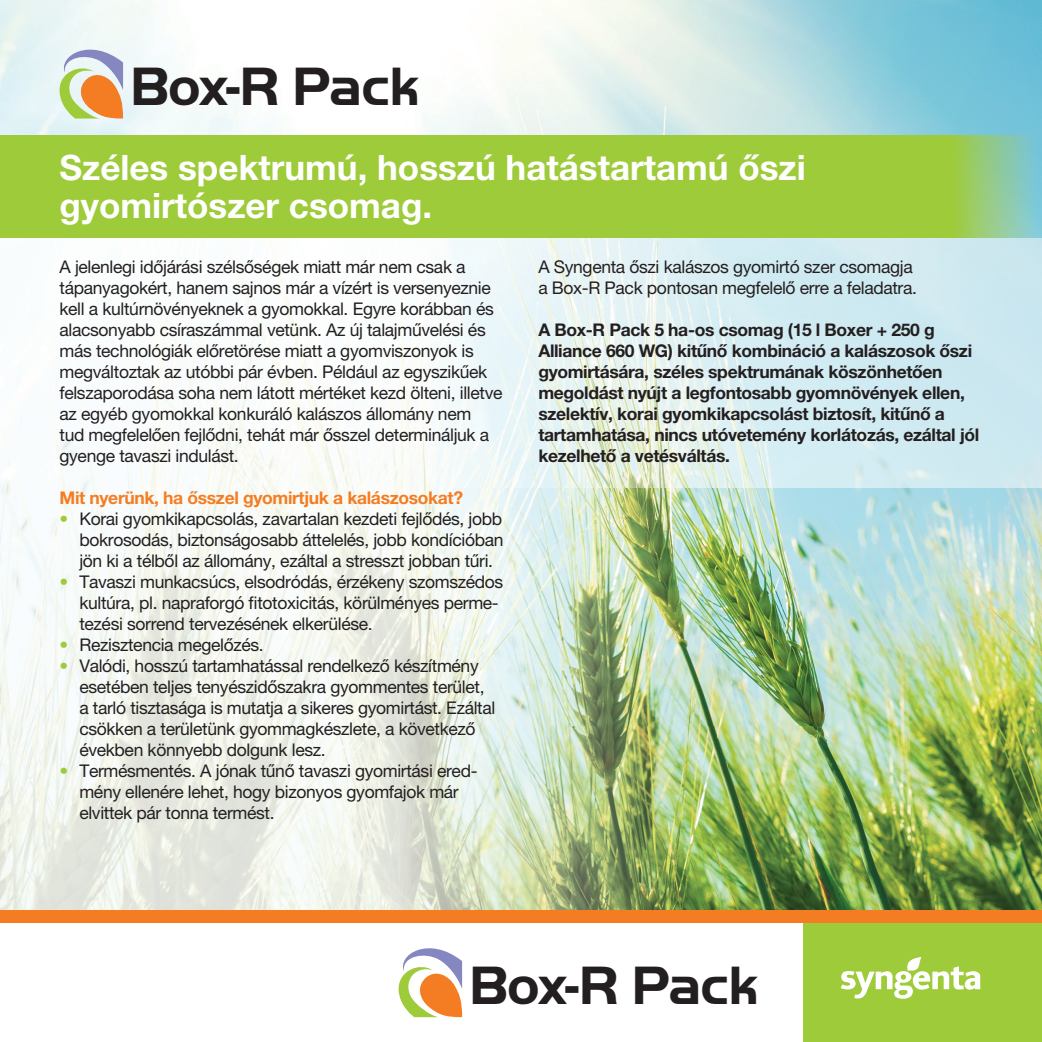
<style>
.page{position:relative;width:1042px;height:1042px;background:#fff}
.page>*{position:absolute;margin:0;border:0;box-sizing:border-box;transform-origin:0 0}
.t1{font:46.73px "Syngenta Handel Gothic Latin";letter-spacing:-.025em;color:#231f20}
.t2{font:700 35px/38.5px "Helvetica Neue LT Pro";color:#fff}
.t3{font:17.5px/21px "Helvetica Neue LT Pro";letter-spacing:-.02em;color:#231f20}
.t4{font:700 17.5px/21px "Helvetica Neue LT Pro";letter-spacing:-.02em;color:#231f20}
.t5{font:700 17.5px "Helvetica Neue LT Pro";letter-spacing:-.02em;color:#f47d23}
.s1{color:#9ecb3a}
</style>
<div class="page">
<img style="left:0;top:0;width:1042px;height:910px">
<img style="left:304px;top:237px;width:738px;height:250px">
<img style="left:0;top:237px;width:910px;height:61px">
<img style="left:0;top:298px;width:304px;height:612px">
<img style="left:303px;top:487px;width:607px;height:423px">
<div style="left:803px;top:920px;width:239px;height:122px;background:#9ecb3a"></div>
<svg style="left:840px;top:957px;width:140px;height:42px"></svg>
<div style="left:0;top:910px;width:1042px;height:13px;background:#f47d23"></div>
<svg style="left:399px;top:948px;width:63px;height:69px"></svg>
<svg style="left:60px;top:50px;width:63px;height:69px"></svg>
<img style="left:0;top:136px;width:1042px;height:101px">
<h1 class="t1" style="left:130px;top:52px;width:291px">Box-R Pack</h1>
<h2 class="t2" style="left:60px;top:147px;width:748px">Széles spektrumú, hosszú hatástartamú őszi gyomirtószer csomag.</h2>
<p class="t3" style="left:60px;top:256px;width:444px">A jelenlegi időjárási szélsőségek miatt már nem csak a tápanyagokért, hanem sajnos már a vízért is versenyeznie kell a kultúrnövényeknek a gyomokkal. Egyre korábban és alacsonyabb csíraszámmal vetünk. Az új talajművelési és más technológiák előretörése miatt a gyomviszonyok is megváltoztak az utóbbi pár évben. Például az egyszikűek felszaporodása soha nem látott mértéket kezd ölteni, illetve az egyéb gyomokkal konkuráló kalászos állomány nem<br>tud megfelelően fejlődni, tehát már ősszel determináljuk a gyenge tavaszi indulást.</p>
<p class="t5" style="left:60px;top:487px;width:405px">Mit nyerünk, ha ősszel gyomirtjuk a kalászosokat?</p>
<p class="t3" style="left:79px;top:508px;width:426px;text-align:justify;text-indent:-20px"><span class="s1">•</span> Korai gyomkikapcsolás, zavartalan kezdeti fejlődés, jobb bokrosodás, biztonságosabb áttelelés, jobb kondícióban jön ki a télből az állomány, ezáltal a stresszt jobban tűri.</p>
<p class="t3" style="left:79px;top:571px;width:425px;text-indent:-20px"><span class="s1">•</span> Tavaszi munkacsúcs, elsodródás, érzékeny szomszédos kultúra, pl. napraforgó fitotoxicitás, körülményes perme&shy;tezési sorrend tervezésének elkerülése.</p>
<p class="t3" style="left:60px;top:634px;width:206px"><span class="s1">•</span> Rezisztencia megelőzés.</p>
<p class="t3" style="left:79px;top:655px;width:417px;text-indent:-20px"><span class="s1">•</span> Valódi, hosszú tartamhatással rendelkező készítmény esetében teljes tenyészidőszakra gyommentes terület, a tarló tisztasága is mutatja a sikeres gyomirtást. Ezáltal csökken a területünk gyommagkészlete, a következő években könnyebb dolgunk lesz.</p>
<p class="t3" style="left:79px;top:760px;width:400px;text-indent:-20px"><span class="s1">•</span> Termésmentés. A jónak tűnő tavaszi gyomirtási ered&shy;mény ellenére lehet, hogy bizonyos gyomfajok már elvittek pár tonna termést.</p>
<p class="t3" style="left:538px;top:256px;width:380px">A Syngenta őszi kalászos gyomirtó szer csomagja a Box-R Pack pontosan megfelelő erre a feladatra.</p>
<p class="t4" style="left:538px;top:319px;width:442px">A Box-R Pack 5 ha-os csomag (15 l Boxer + 250 g Alliance 660 WG) kitűnő kombináció a kalászosok őszi gyomirtására, széles spektrumának köszönhetően megoldást nyújt a legfontosabb gyomnövények ellen, szelektív, korai gyomkikapcsolást biztosít, kitűnő a tartamhatása, nincs utóvetemény korlátozás, ezáltal jól kezelhető a vetésváltás.</p>
<h1 class="t1" style="left:469px;top:951px;width:291px">Box-R Pack</h1>
</div>
